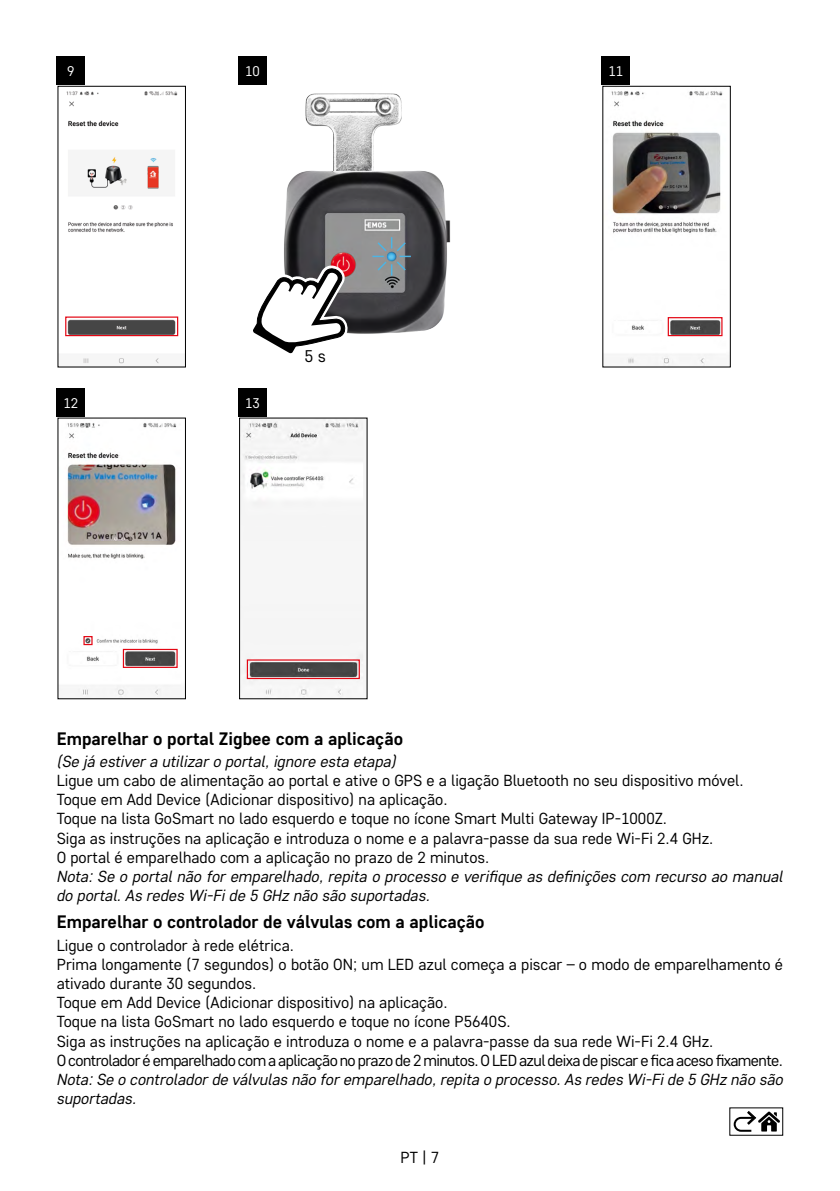
<style>
.page{position:relative;width:840px;height:1191px;background:#fff}
.page>*{position:absolute;margin:0;border:0;box-sizing:border-box;transform-origin:0 0}
.t1{font:700 18px "Core Sans D55";color:#000}
.t2{font:17px "Core Sans D35";color:#000}
.t3{font:16px/19.2px "Core Sans D35";color:#000}
.t4{font:italic 16px/19.2px "Core Sans D35";color:#000}
.t5{font:14px "Core Sans D35";color:#fff}
</style>
<div class="page">
<div style="left:57px;top:57px;width:28px;height:28px;background:#000"></div>
<div style="left:238px;top:57px;width:28px;height:28px;background:#000"></div>
<div style="left:601px;top:57px;width:28px;height:28px;background:#000"></div>
<img style="left:65px;top:91px;width:114px;height:273px">
<div style="left:65px;top:316px;width:113px;height:20px;border:1px solid #e30613"></div>
<img style="left:284px;top:93px;width:167px;height:241px">
<svg style="left:253px;top:263px;width:95px;height:90px"></svg>
<svg style="left:372px;top:237px;width:38px;height:39px"></svg>
<img style="left:611px;top:91px;width:112px;height:274px">
<div style="left:667px;top:317px;width:55px;height:19px;border:1px solid #e30613"></div>
<div style="left:57px;top:388px;width:28px;height:29px;background:#000"></div>
<div style="left:238px;top:388px;width:28px;height:29px;background:#000"></div>
<img style="left:67px;top:422px;width:111px;height:275px">
<div style="left:123px;top:649px;width:54px;height:19px;border:1px solid #e30613"></div>
<div style="left:83px;top:636px;width:9px;height:9px;border:1px solid #e30613"></div>
<img style="left:241px;top:420px;width:123px;height:277px">
<div style="left:239px;top:418px;width:128px;height:281px;border:1px solid #000"></div>
<div style="left:247px;top:659px;width:112px;height:20px;border:1px solid #e30613"></div>
<svg style="left:733px;top:1111px;width:46px;height:21px"></svg>
<p class="t5" style="left:67px;top:62px;width:9px">9</p>
<p class="t5" style="left:245px;top:62px;width:16px">10</p>
<p class="t5" style="left:608px;top:62px;width:16px">11</p>
<p class="t5" style="left:64px;top:394px;width:16px">12</p>
<p class="t5" style="left:245px;top:394px;width:16px">13</p>
<p class="t2" style="left:304px;top:345px;width:23px">5 s</p>
<p class="t1" style="left:57px;top:726px;width:347px">Emparelhar o portal Zigbee com a aplicação</p>
<p class="t4" style="left:57px;top:751px;width:341px">(Se já estiver a utilizar o portal, ignore esta etapa)</p>
<p class="t3" style="left:57px;top:770px;width:688px">Ligue um cabo de alimentação ao portal e ative o GPS e a ligação Bluetooth no seu dispositivo móvel.<br>Toque em Add Device (Adicionar dispositivo) na aplicação.<br>Toque na lista GoSmart no lado esquerdo e toque no ícone Smart Multi Gateway IP-1000Z.<br>Siga as instruções na aplicação e introduza o nome e a palavra-passe da sua rede Wi-Fi 2.4 GHz.<br>O portal é emparelhado com a aplicação no prazo de 2 minutos.</p>
<p class="t4" style="left:57px;top:866px;width:727px">Nota: Se o portal não for emparelhado, repita o processo e verifique as definições com recurso ao manual do portal. As redes Wi-Fi de 5 GHz não são suportadas.</p>
<p class="t1" style="left:57px;top:910px;width:429px">Emparelhar o controlador de válvulas com a aplicação</p>
<p class="t3" style="left:57px;top:934px;width:727px">Ligue o controlador à rede elétrica.<br>Prima longamente (7 segundos) o botão ON; um LED azul começa a piscar – o modo de emparelhamento é ativado durante 30 segundos.<br>Toque em Add Device (Adicionar dispositivo) na aplicação.<br>Toque na lista GoSmart no lado esquerdo e toque no ícone P5640S.<br>Siga as instruções na aplicação e introduza o nome e a palavra-passe da sua rede Wi-Fi 2.4 GHz.<br>O controlador é emparelhado com a aplicação no prazo de 2 minutos. O LED azul deixa de piscar e fica aceso fixamente.</p>
<p class="t4" style="left:57px;top:1069px;width:727px">Nota: Se o controlador de válvulas não for emparelhado, repita o processo. As redes Wi-Fi de 5 GHz não são suportadas.</p>
<p class="t3" style="left:400px;top:1147px;width:40px">PT | 7</p>
</div>
